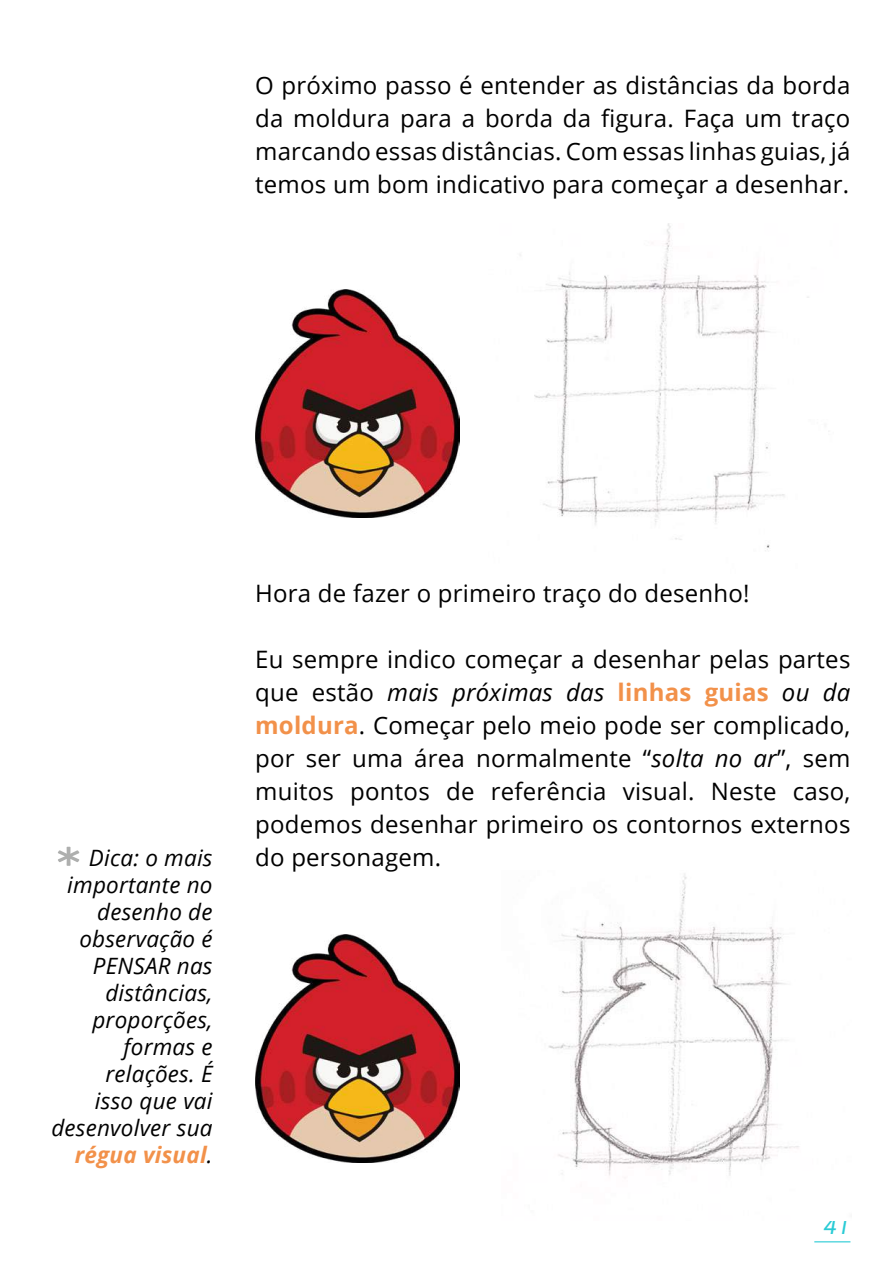
<style>
.page{position:relative;width:893px;height:1263px;background:#fff}
.page>*{position:absolute;margin:0;border:0;box-sizing:border-box;transform-origin:0 0}
.t1{font:24px/33px "Open Sans";letter-spacing:.01em;color:#000;text-align:justify}
.t2{font:italic 24px "Roboto";color:#2acbd5}
.t3{font:italic 22.5px/27px "Open Sans";letter-spacing:.01em;color:#000;text-align:right}
.s1{font-weight:700;color:#f2914a}
.s2{font-style:italic}
</style>
<div class="page">
<hr style="left:814px;top:1241px;width:36px;height:1px;background:#2acbd5">
<img style="left:548px;top:873px;width:251px;height:303px">
<img style="left:255px;top:934px;width:204px;height:228px">
<img style="left:255px;top:289px;width:204px;height:229px">
<img style="left:520px;top:223px;width:289px;height:328px">
<svg style="left:58px;top:847px;width:21px;height:19px"></svg>
<p class="t1" style="left:255px;top:68px;width:597px">O próximo passo é entender as distâncias da borda da moldura para a borda da figura. Faça um traço marcando essas distâncias. Com essas linhas guias, já temos um bom indicativo para começar a desenhar.</p>
<p class="t3" style="left:51px;top:844px;width:163px">Dica: o mais importante no desenho de observação é<br>PENSAR nas distâncias, proporções, formas e relações. É<br>isso que vai desenvolver sua <span class="s1">régua visual</span>.</p>
<p class="t1" style="left:255px;top:576px;width:496px">Hora de fazer o primeiro traço do desenho!</p>
<p class="t1" style="left:255px;top:642px;width:597px">Eu sempre indico começar a desenhar pelas partes que estão <span class="s2">mais próximas das</span> <span class="s1">linhas guias</span> <span class="s2">ou da </span><span class="s1">moldura</span>. Começar pelo meio pode ser complicado, por ser uma área normalmente “<span class="s2">solta no ar</span>”, sem muitos pontos de referência visual. Neste caso, podemos desenhar primeiro os contornos externos do personagem.</p>
<p class="t2" style="left:824px;top:1209px;width:28px">41</p>
</div>
